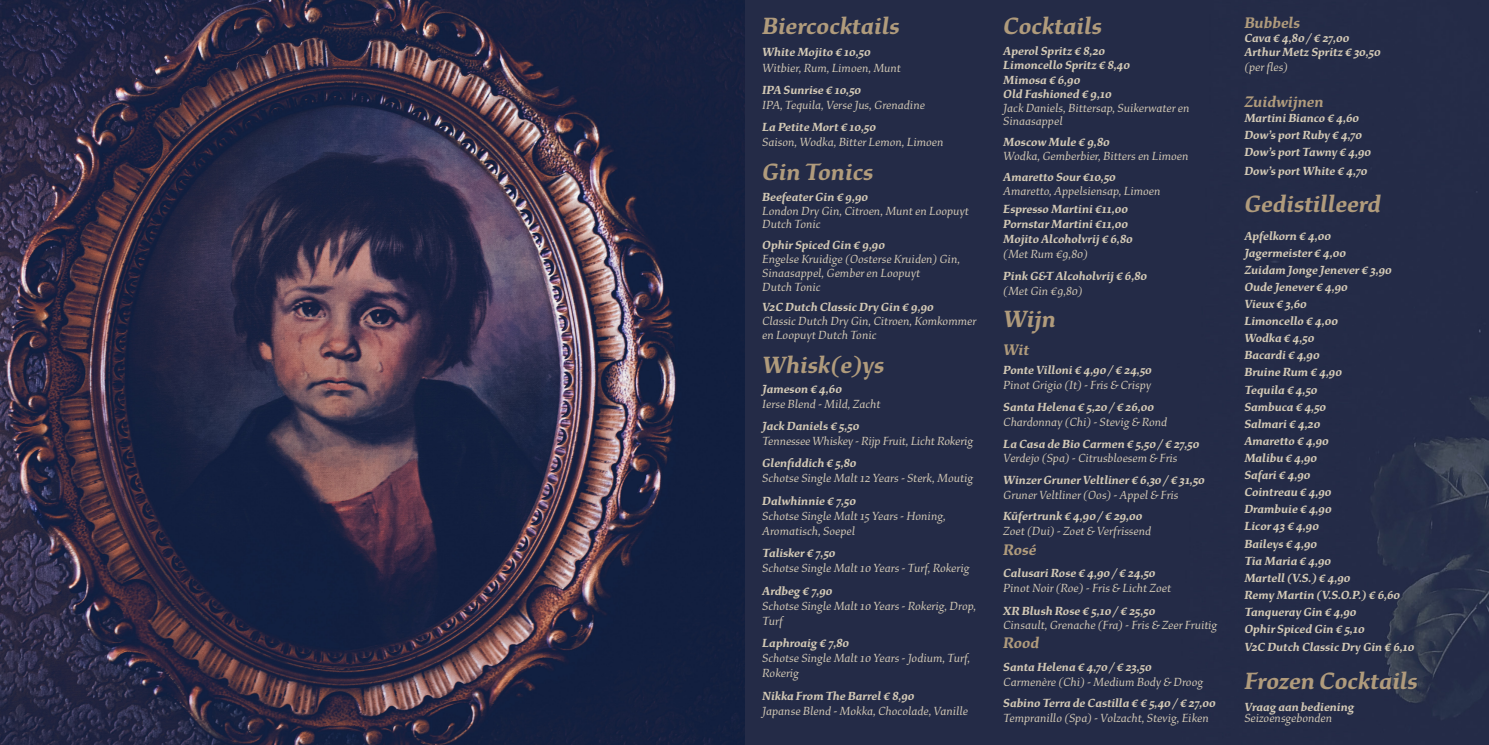
<style>
.page{position:relative;width:1489px;height:745px;background:#fff}
.page>*{position:absolute;margin:0;border:0;box-sizing:border-box;transform-origin:0 0}
.t1{font:italic 700 25px "Study";color:#b09b7c}
.t2{font:italic 700 16.25px "Study";color:#b09b7c}
.t3{font:italic 700 12.5px/17.1px "Study";color:#d3c9b5}
.t4{font:italic 12.5px/13.8px "Study";color:#d3c9b5}
</style>
<div class="page">
<div style="left:744px;top:0;width:744px;height:744px;background:#242b47"></div>
<img style="left:0;top:0;width:744px;height:744px">
<h1 class="t1" style="left:762px;top:12px;width:139px">Biercocktails</h1>
<p class="t3" style="left:762px;top:44px;width:110px">White Mojito € 10,50</p>
<p class="t4" style="left:762px;top:61px;width:140px">Witbier, Rum, Limoen, Munt</p>
<p class="t3" style="left:762px;top:81px;width:100px">IPA Sunrise € 10,50</p>
<p class="t4" style="left:762px;top:98px;width:164px">IPA, Tequila, Verse Jus, Grenadine</p>
<p class="t3" style="left:762px;top:119px;width:115px">La Petite Mort € 10,50</p>
<p class="t4" style="left:762px;top:136px;width:183px">Saison, Wodka, Bitter Lemon, Limoen</p>
<h1 class="t1" style="left:762px;top:157px;width:112px">Gin Tonics</h1>
<p class="t3" style="left:762px;top:188px;width:107px">Beefeater Gin € 9,90</p>
<p class="t4" style="left:762px;top:204px;width:208px">London Dry Gin, Citroen, Munt en Loopuyt<br>Dutch Tonic</p>
<p class="t3" style="left:762px;top:237px;width:124px">Ophir Spiced Gin € 9,90</p>
<p class="t4" style="left:762px;top:252px;width:199px">Engelse Kruidige (Oosterse Kruiden) Gin,<br>Sinaasappel, Gember en Loopuyt<br>Dutch Tonic</p>
<p class="t3" style="left:762px;top:299px;width:173px">V2C Dutch Classic Dry Gin € 9,90</p>
<p class="t4" style="left:762px;top:314px;width:216px">Classic Dutch Dry Gin, Citroen, Komkommer en Loopuyt Dutch Tonic</p>
<h1 class="t1" style="left:762px;top:350px;width:124px">Whisk(e)ys</h1>
<p class="t3" style="left:762px;top:381px;width:81px">Jameson € 4,60</p>
<p class="t4" style="left:762px;top:397px;width:120px">Ierse Blend - Mild, Zacht</p>
<p class="t3" style="left:762px;top:417px;width:99px">Jack Daniels € 5,50</p>
<p class="t4" style="left:762px;top:433px;width:212px">Tennessee Whiskey - Rijp Fruit, Licht Rokerig</p>
<p class="t3" style="left:762px;top:454px;width:96px">Glenfiddich € 5,80</p>
<p class="t4" style="left:762px;top:471px;width:212px">Schotse Single Malt 12 Years - Sterk, Moutig</p>
<p class="t3" style="left:762px;top:492px;width:95px">Dalwhinnie € 7,50</p>
<p class="t4" style="left:762px;top:508px;width:185px;line-height:15px">Schotse Single Malt 15 Years - Honing,<br>Aromatisch, Soepel</p>
<p class="t3" style="left:762px;top:544px;width:75px">Talisker € 7,50</p>
<p class="t4" style="left:762px;top:561px;width:209px">Schotse Single Malt 10 Years - Turf, Rokerig</p>
<p class="t3" style="left:762px;top:581px;width:72px">Ardbeg € 7,90</p>
<p class="t4" style="left:762px;top:598px;width:216px;line-height:15px">Schotse Single Malt 10 Years - Rokerig, Drop,<br>Turf</p>
<p class="t3" style="left:762px;top:634px;width:88px">Laphroaig € 7,80</p>
<p class="t4" style="left:762px;top:650px;width:210px;line-height:15px">Schotse Single Malt 10 Years - Jodium, Turf,<br>Rokerig</p>
<p class="t3" style="left:762px;top:686px;width:154px">Nikka From The Barrel € 8,90</p>
<p class="t4" style="left:762px;top:703px;width:207px">Japanse Blend - Mokka, Chocolade, Vanille</p>
<h1 class="t1" style="left:1003px;top:12px;width:100px">Cocktails</h1>
<p class="t3" style="left:1003px;top:44px;width:128px;line-height:13.8px">Aperol Spritz € 8,20<br>Limoncello Spritz € 8,40</p>
<p class="t3" style="left:1003px;top:73px;width:110px;line-height:13.8px">Mimosa € 6,90<br>Old Fashioned € 9,10</p>
<p class="t4" style="left:1003px;top:101px;width:188px">Jack Daniels, Bittersap, Suikerwater en<br>Sinaasappel</p>
<p class="t3" style="left:1003px;top:134px;width:108px">Moscow Mule € 9,80</p>
<p class="t4" style="left:1003px;top:149px;width:187px">Wodka, Gemberbier, Bitters en Limoen</p>
<p class="t3" style="left:1003px;top:168px;width:114px">Amaretto Sour €10,50</p>
<p class="t4" style="left:1003px;top:184px;width:159px">Amaretto, Appelsiensap, Limoen</p>
<p class="t3" style="left:1003px;top:201px;width:131px;line-height:15px">Espresso Martini €11,00<br>Pornstar Martini €11,00<br>Mojito Alcoholvrij € 6,80</p>
<p class="t4" style="left:1003px;top:247px;width:86px">(Met Rum €9,80)</p>
<p class="t3" style="left:1003px;top:268px;width:145px">Pink G&amp;T Alcoholvrij € 6,80</p>
<p class="t4" style="left:1003px;top:284px;width:81px">(Met Gin €9,80)</p>
<h1 class="t1" style="left:1003px;top:304px;width:54px">Wijn</h1>
<h2 class="t2" style="left:1003px;top:340px;width:28px">Wit</h2>
<p class="t3" style="left:1003px;top:361px;width:150px">Ponte Villoni € 4,90 / € 24,50</p>
<p class="t4" style="left:1003px;top:378px;width:149px">Pinot Grigio (It) - Fris &amp; Crispy</p>
<p class="t3" style="left:1003px;top:398px;width:152px">Santa Helena € 5,20 / € 26,00</p>
<p class="t4" style="left:1003px;top:415px;width:165px">Chardonnay (Chi) - Stevig &amp; Rond</p>
<p class="t3" style="left:1003px;top:435px;width:198px">La Casa de Bio Carmen € 5,50 / € 27,50</p>
<p class="t4" style="left:1003px;top:451px;width:176px">Verdejo (Spa) - Citrusbloesem &amp; Fris</p>
<p class="t3" style="left:1003px;top:471px;width:203px">Winzer Gruner Veltliner € 6,30 / € 31,50</p>
<p class="t4" style="left:1003px;top:487px;width:177px">Gruner Veltliner (Oos) - Appel &amp; Fris</p>
<p class="t3" style="left:1003px;top:507px;width:141px">Küfertrunk € 4,90 / € 29,00</p>
<p class="t4" style="left:1003px;top:524px;width:149px">Zoet (Dui) - Zoet &amp; Verfrissend</p>
<h2 class="t2" style="left:1003px;top:539px;width:35px">Rosé</h2>
<p class="t3" style="left:1003px;top:564px;width:154px">Calusari Rose € 4,90 / € 24,50</p>
<p class="t4" style="left:1003px;top:581px;width:169px">Pinot Noir (Roe) - Fris &amp; Licht Zoet</p>
<p class="t3" style="left:1003px;top:602px;width:154px">XR Blush Rose € 5,10 / € 25,50</p>
<p class="t4" style="left:1003px;top:617px;width:215px">Cinsault, Grenache (Fra) - Fris &amp; Zeer Fruitig</p>
<h2 class="t2" style="left:1003px;top:633px;width:37px">Rood</h2>
<p class="t3" style="left:1003px;top:657px;width:150px">Santa Helena € 4,70 / € 23,50</p>
<p class="t4" style="left:1003px;top:674px;width:201px">Carmenère (Chi) - Medium Body &amp; Droog</p>
<p class="t3" style="left:1003px;top:694px;width:214px">Sabino Terra de Castilla € € 5,40 / € 27,00</p>
<p class="t4" style="left:1003px;top:711px;width:207px">Tempranillo (Spa) - Volzacht, Stevig, Eiken</p>
<h2 class="t2" style="left:1244px;top:13px;width:57px">Bubbels</h2>
<p class="t3" style="left:1244px;top:31px;width:138px;line-height:14.1px">Cava € 4,80 / € 27,00<br>Arthur Metz Spritz € 30,50</p>
<p class="t4" style="left:1244px;top:61px;width:45px">(per fles)</p>
<h2 class="t2" style="left:1244px;top:92px;width:81px">Zuidwijnen</h2>
<p class="t3" style="left:1244px;top:110px;width:128px">Martini Bianco € 4,60<br>Dow’s port Ruby € 4,70<br>Dow’s port Tawny € 4,90</p>
<p class="t3" style="left:1244px;top:162px;width:125px">Dow’s port White € 4,70</p>
<h1 class="t1" style="left:1244px;top:189px;width:138px">Gedistilleerd</h1>
<p class="t3" style="left:1244px;top:227px;width:157px">Apfelkorn € 4,00<br>Jagermeister € 4,00<br>Zuidam Jonge Jenever € 3,90<br>Oude Jenever € 4,90<br>Vieux € 3,60<br>Limoncello € 4,00<br>Wodka € 4,50<br>Bacardi € 4,90<br>Bruine Rum € 4,90<br>Tequila € 4,50<br>Sambuca € 4,50<br>Salmari € 4,20<br>Amaretto € 4,90<br>Malibu € 4,90<br>Safari € 4,90<br>Cointreau € 4,90<br>Drambuie € 4,90<br>Licor 43 € 4,90<br>Baileys € 4,90<br>Tia Maria € 4,90<br>Martell (V.S.) € 4,90<br>Remy Martin (V.S.O.P.) € 6,60<br>Tanqueray Gin € 4,90<br>Ophir Spiced Gin € 5,10</p>
<p class="t3" style="left:1244px;top:638px;width:171px">V2C Dutch Classic Dry Gin € 6,10</p>
<h1 class="t1" style="left:1244px;top:665px;width:175px">Frozen Cocktails</h1>
<p class="t3" style="left:1244px;top:697px;width:111px">Vraag aan bediening</p>
<p class="t4" style="left:1244px;top:710px;width:89px">Seizoensgebonden</p>
</div>
